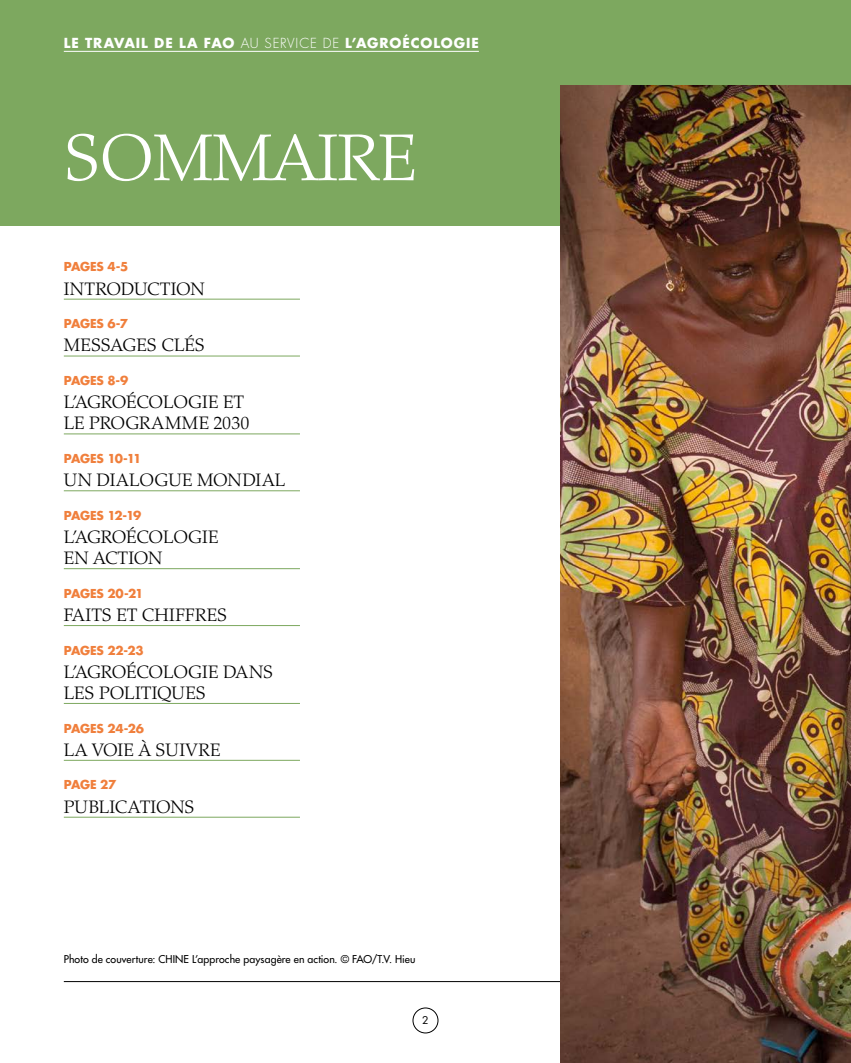
<style>
.page{position:relative;width:851px;height:1063px;background:#fff}
.page>*{position:absolute;margin:0;border:0;box-sizing:border-box;transform-origin:0 0}
.HEADING_1{font:300 66px "Palatino LT Std";letter-spacing:-.01em;color:#fff}
.ToC_entry__chapter_t{font:300 18px/21px "Palatino LT Std";color:#000}
.ToC_entry__chapter_t-2{font:300 18px "Palatino LT Std";letter-spacing:.025em;color:#000}
.t1{font:700 13.5px "Futura Std";letter-spacing:.065em;color:#fff}
.t2{font:700 12px "Futura Std";letter-spacing:-.03em;color:#f07f3c}
.t3{font:500 10.5px "Futura Std";letter-spacing:.01em;color:#000}
.t4{font:10.5px "Futura Std";color:#000}
.s1{font-weight:300}
</style>
<div class="page">
<div style="left:412px;top:1008px;width:26px;height:25px;border:1px solid #000;border-radius:50%"></div>
<hr style="left:64px;top:981px;width:723px;height:1px;background:#000">
<div style="left:0;top:0;width:850px;height:225px;background:#7da85f"></div>
<img style="left:560px;top:85px;width:290px;height:978px">
<hr style="left:64px;top:299px;width:236px;height:1px;background:#7da85f">
<hr style="left:64px;top:356px;width:236px;height:1px;background:#7da85f">
<hr style="left:64px;top:434px;width:236px;height:1px;background:#7da85f">
<hr style="left:64px;top:490px;width:236px;height:1px;background:#7da85f">
<hr style="left:64px;top:568px;width:236px;height:1px;background:#7da85f">
<hr style="left:64px;top:625px;width:236px;height:1px;background:#7da85f">
<hr style="left:64px;top:703px;width:236px;height:1px;background:#7da85f">
<hr style="left:64px;top:760px;width:236px;height:1px;background:#7da85f">
<hr style="left:64px;top:817px;width:236px;height:1px;background:#7da85f">
<hr style="left:64px;top:51px;width:415px;height:1px;background:#fff">
<p class="t1" style="left:64px;top:34px;width:416px">LE TRAVAIL DE LA FAO <span class="s1">AU SERVICE DE</span> L’AGROÉCOLOGIE</p>
<p class="HEADING_1" style="left:64px;top:120px;width:354px">SOMMAIRE</p>
<p class="t2" style="left:64px;top:259px;width:66px">PAGES 4-5</p>
<p class="ToC_entry__chapter_t" style="left:64px;top:278px;width:142px">INTRODUCTION</p>
<p class="t2" style="left:64px;top:316px;width:66px">PAGES 6-7</p>
<p class="ToC_entry__chapter_t" style="left:64px;top:335px;width:143px">MESSAGES CLÉS</p>
<p class="t2" style="left:64px;top:373px;width:66px">PAGES 8-9</p>
<p class="ToC_entry__chapter_t" style="left:64px;top:392px;width:187px">L’AGROÉCOLOGIE ET<br>LE PROGRAMME 2030</p>
<p class="t2" style="left:64px;top:451px;width:79px">PAGES 10-11</p>
<p class="ToC_entry__chapter_t" style="left:64px;top:470px;width:223px">UN DIALOGUE MONDIAL</p>
<p class="t2" style="left:64px;top:507px;width:79px">PAGES 12-19</p>
<p class="ToC_entry__chapter_t" style="left:64px;top:527px;width:156px">L’AGROÉCOLOGIE<br>EN ACTION</p>
<p class="t2" style="left:64px;top:585px;width:81px">PAGES 20-21</p>
<p class="ToC_entry__chapter_t-2" style="left:64px;top:604px;width:165px">FAITS ET CHIFFRES</p>
<p class="t2" style="left:64px;top:642px;width:81px">PAGES 22-23</p>
<p class="ToC_entry__chapter_t" style="left:64px;top:662px;width:211px">L’AGROÉCOLOGIE DANS<br>LES POLITIQUES</p>
<p class="t2" style="left:64px;top:720px;width:82px">PAGES 24-26</p>
<p class="ToC_entry__chapter_t-2" style="left:64px;top:739px;width:158px">LA VOIE À SUIVRE</p>
<p class="t2" style="left:64px;top:777px;width:54px">PAGE 27</p>
<p class="ToC_entry__chapter_t" style="left:64px;top:796px;width:132px">PUBLICATIONS</p>
<p class="t3" style="left:64px;top:952px;width:353px">Photo de couverture: CHINE L’approche paysagère en action. © FAO/T.V. Hieu</p>
<p class="t4" style="left:422px;top:1014px;width:8px">2</p>
</div>
